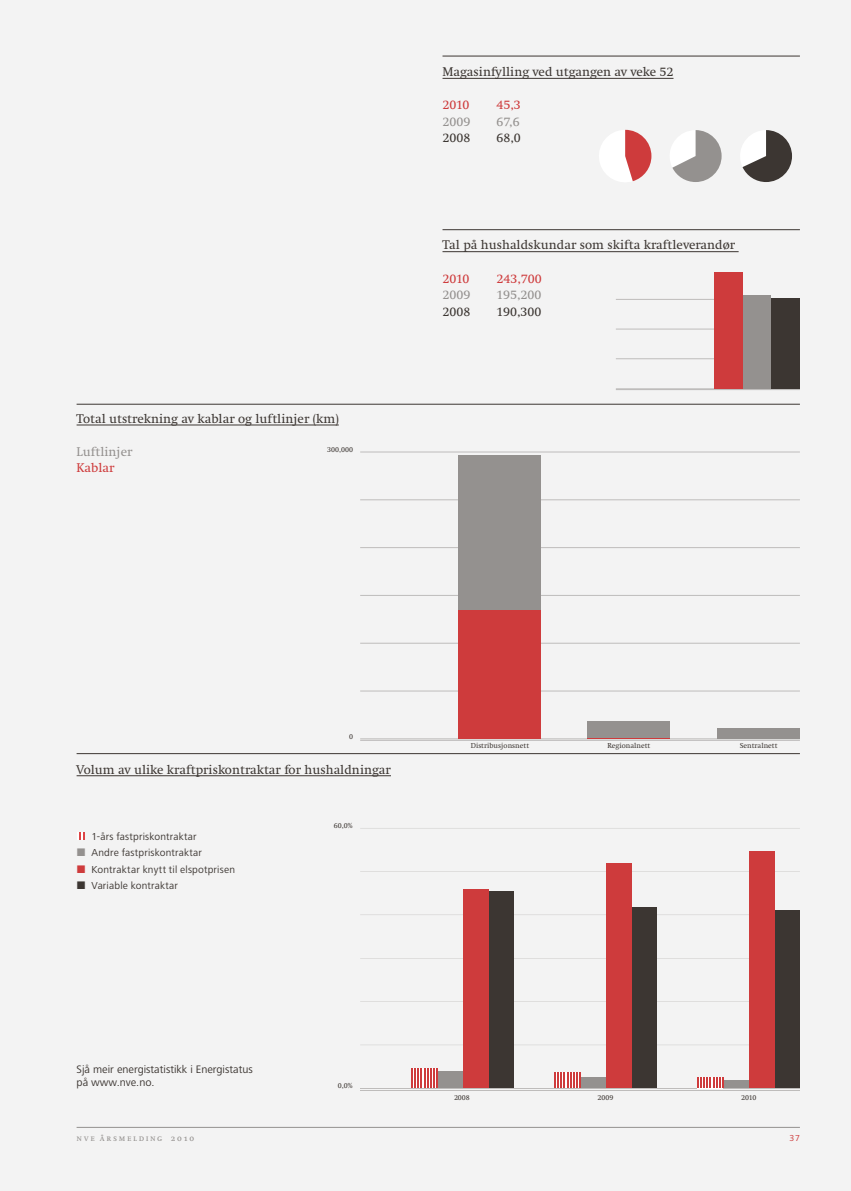
<style>
.page{position:relative;width:851px;height:1191px;background:#fff}
.page>*{position:absolute;margin:0;border:0;box-sizing:border-box;transform-origin:0 0}
.t1{font:13.2px "Swift";color:#3c3632}
.t2{font:13.2px "Swift";color:#94918f}
.t3{font:13.2px "Swift";color:#ce3b3c}
.t4{font:11.25px/13.5px "Frutiger Next LT";color:#3c3632}
.t5{font:10.5px/16.5px "Frutiger Next LT";letter-spacing:.015em;color:#3c3632}
.t6{font:9px "Swift SC";letter-spacing:.175em;color:#94918f}
.t7{font:9px "Frutiger Next LT";color:#ce3b3c}
.t8{font:7.5px "Swift";color:#3c3632}
</style>
<div class="page">
<div style="left:0;top:0;width:850px;height:1191px;background:#f3f3f3"></div>
<hr style="left:442px;top:78px;width:231px;height:1px;background:#3c3632">
<hr style="left:442px;top:251px;width:296px;height:1px;background:#3c3632">
<hr style="left:442px;top:56px;width:357px;height:1px;background:#3c3632">
<hr style="left:442px;top:229px;width:357px;height:1px;background:#3c3632">
<hr style="left:615px;top:389px;width:184px;height:1px;background:#bebcbb">
<hr style="left:615px;top:388px;width:184px;height:1px;background:#bebcbb">
<hr style="left:615px;top:358px;width:184px;height:1px;background:#bebcbb">
<hr style="left:615px;top:329px;width:184px;height:1px;background:#bebcbb">
<hr style="left:615px;top:299px;width:184px;height:1px;background:#bebcbb">
<div style="left:771px;top:298px;width:28px;height:91px;background:#3c3632"></div>
<div style="left:742px;top:296px;width:29px;height:93px;background:#94918f"></div>
<div style="left:713px;top:272px;width:29px;height:117px;background:#ce3b3c"></div>
<svg style="left:599px;top:130px;width:52px;height:52px"></svg>
<svg style="left:670px;top:130px;width:51px;height:52px"></svg>
<svg style="left:741px;top:130px;width:50px;height:52px"></svg>
<hr style="left:77px;top:775px;width:314px;height:1px;background:#3c3632">
<hr style="left:77px;top:753px;width:722px;height:1px;background:#3c3632">
<hr style="left:360px;top:1044px;width:439px;height:1px;background:#bebcbb">
<hr style="left:360px;top:1001px;width:439px;height:1px;background:#bebcbb">
<hr style="left:360px;top:958px;width:439px;height:1px;background:#bebcbb">
<hr style="left:360px;top:914px;width:439px;height:1px;background:#bebcbb">
<hr style="left:360px;top:871px;width:439px;height:1px;background:#bebcbb">
<hr style="left:360px;top:828px;width:439px;height:1px;background:#bebcbb">
<div style="left:631px;top:906px;width:25px;height:182px;background:#3c3632"></div>
<div style="left:605px;top:862px;width:26px;height:226px;background:#ce3b3c"></div>
<div style="left:580px;top:1077px;width:25px;height:11px;background:#94918f"></div>
<svg style="left:554px;top:1072px;width:26px;height:16px"></svg>
<div style="left:488px;top:891px;width:26px;height:197px;background:#3c3632"></div>
<div style="left:463px;top:889px;width:25px;height:199px;background:#ce3b3c"></div>
<div style="left:437px;top:1071px;width:26px;height:17px;background:#94918f"></div>
<svg style="left:411px;top:1068px;width:26px;height:20px"></svg>
<hr style="left:360px;top:1089px;width:439px;height:1px;background:#bebcbb">
<hr style="left:360px;top:1088px;width:439px;height:1px;background:#bebcbb">
<svg style="left:77px;top:832px;width:8px;height:7px"></svg>
<hr style="left:77px;top:425px;width:262px;height:1px;background:#3c3632">
<hr style="left:77px;top:404px;width:722px;height:1px;background:#3c3632">
<hr style="left:360px;top:452px;width:439px;height:1px;background:#bebcbb">
<hr style="left:360px;top:499px;width:439px;height:1px;background:#bebcbb">
<hr style="left:360px;top:547px;width:439px;height:1px;background:#bebcbb">
<hr style="left:360px;top:595px;width:439px;height:1px;background:#bebcbb">
<hr style="left:360px;top:643px;width:439px;height:1px;background:#bebcbb">
<hr style="left:360px;top:691px;width:439px;height:1px;background:#bebcbb">
<hr style="left:360px;top:738px;width:439px;height:1px;background:#bebcbb">
<hr style="left:360px;top:740px;width:439px;height:1px;background:#bebcbb">
<div style="left:717px;top:728px;width:82px;height:10px;background:#94918f"></div>
<div style="left:458px;top:610px;width:82px;height:129px;background:#ce3b3c"></div>
<div style="left:458px;top:455px;width:82px;height:155px;background:#94918f"></div>
<hr style="left:587px;top:737px;width:83px;height:2px;background:#ce3b3c">
<div style="left:587px;top:721px;width:83px;height:16px;background:#94918f"></div>
<hr style="left:77px;top:1127px;width:722px;height:1px;background:#94918f">
<div style="left:774px;top:910px;width:25px;height:178px;background:#3c3632"></div>
<div style="left:748px;top:851px;width:26px;height:237px;background:#ce3b3c"></div>
<div style="left:723px;top:1080px;width:25px;height:8px;background:#94918f"></div>
<svg style="left:697px;top:1077px;width:26px;height:11px"></svg>
<p class="t1" style="left:77px;top:411px;width:264px">Total utstrekning av kablar og luftlinjer (km)</p>
<p class="t2" style="left:77px;top:444px;width:57px">Luftlinjer</p>
<p class="t3" style="left:77px;top:461px;width:39px">Kablar</p>
<p class="t8" style="left:327px;top:445px;width:27px">300,000</p>
<p class="t1" style="left:442px;top:65px;width:232px">Magasinfylling ved utgangen av veke 52</p>
<p class="t3" style="left:442px;top:98px;width:28px">2010</p>
<p class="t3" style="left:496px;top:98px;width:26px">45,3</p>
<p class="t2" style="left:442px;top:114px;width:29px">2009</p>
<p class="t2" style="left:496px;top:114px;width:25px">67,6</p>
<p class="t1" style="left:442px;top:131px;width:29px">2008</p>
<p class="t1" style="left:496px;top:131px;width:26px">68,0</p>
<p class="t1" style="left:442px;top:238px;width:294px">Tal på hushaldskundar som skifta kraftleverandør</p>
<p class="t3" style="left:442px;top:271px;width:28px">2010</p>
<p class="t3" style="left:496px;top:271px;width:47px">243,700</p>
<p class="t2" style="left:442px;top:288px;width:29px">2009</p>
<p class="t2" style="left:496px;top:288px;width:46px">195,200</p>
<p class="t1" style="left:442px;top:304px;width:29px">2008</p>
<p class="t1" style="left:496px;top:304px;width:46px">190,300</p>
<p class="t8" style="left:349px;top:732px;width:5px">0</p>
<p class="t1" style="left:77px;top:762px;width:316px">Volum av ulike kraftpriskontraktar for hushaldningar</p>
<p class="t5" style="left:91px;top:828px;width:145px">1-års fastpriskontraktar<br>Andre fastpriskontraktar<br>Kontraktar knytt til elspotprisen<br>Variable kontraktar</p>
<p class="t8" style="left:334px;top:821px;width:21px">60,0%</p>
<p class="t8" style="left:470px;top:742px;width:60px">Distribusjonsnett</p>
<p class="t8" style="left:607px;top:742px;width:44px">Regionalnett</p>
<p class="t8" style="left:739px;top:742px;width:39px">Sentralnett</p>
<p class="t4" style="left:77px;top:1062px;width:178px">Sjå meir energistatistikk i Energistatus på www.nve.no.</p>
<p class="t6" style="left:77px;top:1132px;width:119px">nve årsmelding 2010</p>
<p class="t8" style="left:337px;top:1081px;width:17px">0,0%</p>
<p class="t8" style="left:454px;top:1094px;width:17px">2008</p>
<p class="t8" style="left:597px;top:1094px;width:17px">2009</p>
<p class="t8" style="left:741px;top:1094px;width:17px">2010</p>
<p class="t7" style="left:789px;top:1133px;width:12px">37</p>
</div>
